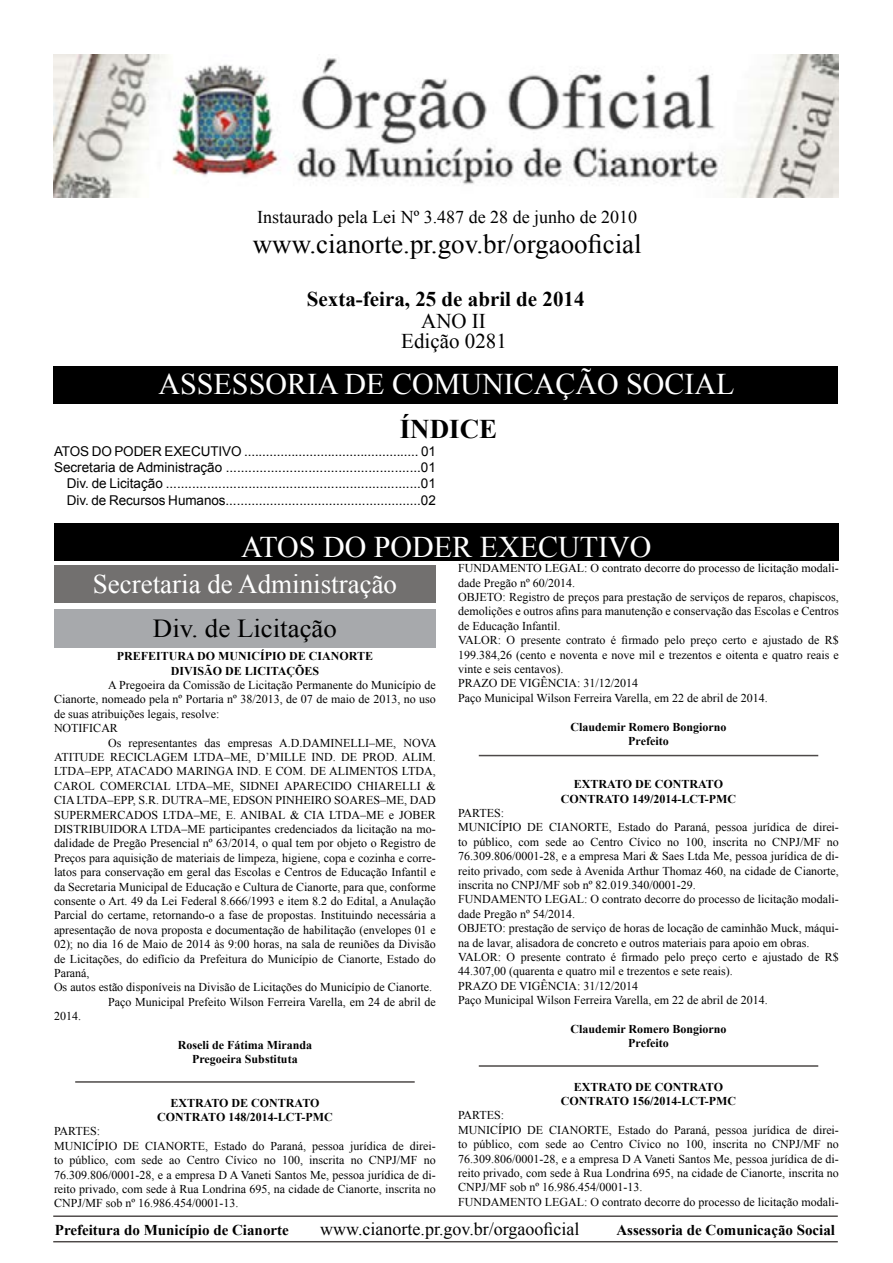
<style>
.page{position:relative;width:893px;height:1263px;background:#fff}
.page>*{position:absolute;margin:0;border:0;box-sizing:border-box;transform-origin:0 0}
.t1{font:30px "Times New Roman";color:#fff}
.t2{font:27px "Times New Roman";color:#000}
.t3{font:27px "Times New Roman";color:#fff}
.t4{font:700 27px "Times New Roman";color:#000}
.t5{font:25.95px "Times New Roman";color:#000}
.t6{font:700 21px "Times New Roman";color:#000}
.t7{font:21px/19.8px "Times New Roman";color:#000;text-align:center}
.t8{font:18px "Times New Roman";color:#000}
.t9{font:700 15px "Times New Roman";color:#000}
.t10{font:13.5px/16.2px "Arial";color:#000;text-align:right}
.t11{font:12px/14.4px "Times New Roman";color:#000}
.t12{font:700 12px/14.4px "Times New Roman";color:#000;text-align:center}
</style>
<div class="page">
<hr style="left:53px;top:1215px;width:785px;height:2px;background:#4d4948">
<hr style="left:53px;top:1241px;width:785px;height:1px;background:#4d4948">
<div style="left:54px;top:523px;width:785px;height:37px;background:#000"></div>
<div style="left:53px;top:366px;width:785px;height:38px;background:#000"></div>
<img style="left:54px;top:54px;width:784px;height:143px">
<div style="left:54px;top:565px;width:382px;height:38px;background:#72706f"></div>
<div style="left:54px;top:610px;width:382px;height:38px;background:#a7a9ac"></div>
<hr style="left:75px;top:1081px;width:340px;height:2px;background:#4d4948">
<hr style="left:479px;top:755px;width:339px;height:1px;background:#4d4948">
<hr style="left:479px;top:1065px;width:339px;height:2px;background:#4d4948">
<h3 class="t8" style="left:257px;top:205px;width:382px">Instaurado pela Lei Nº 3.487 de 28 de junho de 2010</h3>
<h2 class="t2" style="left:253px;top:226px;width:390px">www.cianorte.pr.gov.br/orgaooficial</h2>
<h3 class="t6" style="left:307px;top:284px;width:279px">Sexta-feira, 25 de abril de 2014</h3>
<h3 class="t7" style="left:401px;top:310px;width:107px">ANO II<br>Edição 0281</h3>
<h1 class="t1" style="left:159px;top:364px;width:577px">ASSESSORIA DE COMUNICAÇÃO SOCIAL</h1>
<h2 class="t4" style="left:400px;top:410px;width:99px">ÍNDICE</h2>
<p class="t10" style="left:54px;top:443px;width:384px">ATOS DO PODER EXECUTIVO ................................................ 01<br>Secretaria de Administração ....................................................01<br>Div. de Licitação ....................................................................01<br>Div. de Recursos Humanos.....................................................02</p>
<h1 class="t1" style="left:241px;top:526px;width:412px">ATOS DO PODER EXECUTIVO</h1>
<h2 class="t3" style="left:93px;top:565px;width:306px">Secretaria de Administração</h2>
<h3 class="t5" style="left:153px;top:611px;width:186px">Div. de Licitação</h3>
<p class="t12" style="left:117px;top:649px;width:258px">PREFEITURA DO MUNICÍPIO DE CIANORTE<br>DIVISÃO DE LICITAÇÕES</p>
<p class="t11" style="left:108px;top:677px;width:329px">A Pregoeira da Comissão de Licitação Permanente do Município de</p>
<p class="t11" style="left:54px;top:692px;width:383px">Cianorte, nomeado pela nº Portaria nº 38/2013, de 07 de maio de 2013, no uso</p>
<p class="t11" style="left:54px;top:706px;width:167px">de suas atribuições legais, resolve:</p>
<p class="t11" style="left:54px;top:721px;width:65px">NOTIFICAR</p>
<p class="t11" style="left:108px;top:735px;width:330px">Os representantes das empresas A.D.DAMINELLI–ME, NOVA</p>
<p class="t11" style="left:54px;top:749px;width:383px">ATITUDE RECICLAGEM LTDA–ME, D’MILLE IND. DE PROD. ALIM.</p>
<p class="t11" style="left:54px;top:764px;width:383px">LTDA–EPP, ATACADO MARINGA IND. E COM. DE ALIMENTOS LTDA,</p>
<p class="t11" style="left:54px;top:778px;width:383px">CAROL COMERCIAL LTDA–ME, SIDNEI APARECIDO CHIARELLI &amp;</p>
<p class="t11" style="left:54px;top:793px;width:383px">CIA LTDA–EPP, S.R. DUTRA–ME, EDSON PINHEIRO SOARES–ME, DAD</p>
<p class="t11" style="left:54px;top:807px;width:383px">SUPERMERCADOS LTDA–ME, E. ANIBAL &amp; CIA LTDA–ME e JOBER</p>
<p class="t11" style="left:54px;top:821px;width:383px">DISTRIBUIDORA LTDA–ME participantes credenciados da licitação na mo-</p>
<p class="t11" style="left:54px;top:836px;width:383px">dalidade de Pregão Presencial nº 63/2014, o qual tem por objeto o Registro de</p>
<p class="t11" style="left:54px;top:850px;width:383px">Preços para aquisição de materiais de limpeza, higiene, copa e cozinha e corre-</p>
<p class="t11" style="left:54px;top:865px;width:383px">latos para conservação em geral das Escolas e Centros de Educação Infantil e</p>
<p class="t11" style="left:54px;top:879px;width:383px">da Secretaria Municipal de Educação e Cultura de Cianorte, para que, conforme</p>
<p class="t11" style="left:54px;top:893px;width:383px">consente o Art. 49 da Lei Federal 8.666/1993 e item 8.2 do Edital, a Anulação</p>
<p class="t11" style="left:54px;top:908px;width:383px">Parcial do certame, retornando-o a fase de propostas. Instituindo necessária a</p>
<p class="t11" style="left:54px;top:922px;width:383px">apresentação de nova proposta e documentação de habilitação (envelopes 01 e</p>
<p class="t11" style="left:54px;top:937px;width:383px">02); no dia 16 de Maio de 2014 às 9:00 horas, na sala de reuniões da Divisão</p>
<p class="t11" style="left:54px;top:951px;width:383px">de Licitações, do edifício da Prefeitura do Município de Cianorte, Estado do</p>
<p class="t11" style="left:54px;top:965px;width:37px">Paraná,</p>
<p class="t11" style="left:54px;top:980px;width:379px">Os autos estão disponíveis na Divisão de Licitações do Município de Cianorte.</p>
<p class="t11" style="left:108px;top:994px;width:329px">Paço Municipal Prefeito Wilson Ferreira Varella, em 24 de abril de</p>
<p class="t11" style="left:54px;top:1009px;width:28px">2014.</p>
<p class="t12" style="left:178px;top:1037px;width:136px">Roseli de Fátima Miranda<br>Pregoeira Substituta</p>
<p class="t12" style="left:157px;top:1095px;width:177px">EXTRATO DE CONTRATO<br>CONTRATO 148/2014-LCT-PMC</p>
<p class="t11" style="left:54px;top:1124px;width:383px">PARTES:<br>MUNICÍPIO DE CIANORTE, Estado do Paraná, pessoa jurídica de direi&shy;to público, com sede ao Centro Cívico no 100, inscrita no CNPJ/MF no 76.309.806/0001-28, e a empresa D A Vaneti Santos Me, pessoa jurídica de di&shy;reito privado, com sede à Rua Londrina 695, na cidade de Cianorte, inscrita no CNPJ/MF sob nº 16.986.454/0001-13.</p>
<p class="t11" style="left:458px;top:561px;width:382px">FUNDAMENTO LEGAL: O contrato decorre do processo de licitação modali&shy;dade Pregão nº 60/2014.<br>OBJETO: Registro de preços para prestação de serviços de reparos, chapiscos, demolições e outros afins para manutenção e conservação das Escolas e Centros de Educação Infantil.<br>VALOR: O presente contrato é firmado pelo preço certo e ajustado de R$ 199.384,26 (cento e noventa e nove mil e trezentos e oitenta e quatro reais e vinte e seis centavos).<br>PRAZO DE VIGÊNCIA: 31/12/2014<br>Paço Municipal Wilson Ferreira Varella, em 22 de abril de 2014.</p>
<p class="t12" style="left:570px;top:719px;width:158px">Claudemir Romero Bongiorno<br>Prefeito</p>
<p class="t12" style="left:561px;top:777px;width:177px">EXTRATO DE CONTRATO<br>CONTRATO 149/2014-LCT-PMC</p>
<p class="t11" style="left:458px;top:805px;width:382px">PARTES:<br>MUNICÍPIO DE CIANORTE, Estado do Paraná, pessoa jurídica de direi&shy;to público, com sede ao Centro Cívico no 100, inscrita no CNPJ/MF no 76.309.806/0001-28, e a empresa Mari &amp; Saes Ltda Me, pessoa jurídica de di&shy;reito privado, com sede à Avenida Arthur Thomaz 460, na cidade de Cianorte, inscrita no CNPJ/MF sob nº 82.019.340/0001-29.<br>FUNDAMENTO LEGAL: O contrato decorre do processo de licitação modali&shy;dade Pregão nº 54/2014.<br>OBJETO: prestação de serviço de horas de locação de caminhão Muck, máqui&shy;na de lavar, alisadora de concreto e outros materiais para apoio em obras.<br>VALOR: O presente contrato é firmado pelo preço certo e ajustado de R$ 44.307,00 (quarenta e quatro mil e trezentos e sete reais).<br>PRAZO DE VIGÊNCIA: 31/12/2014<br>Paço Municipal Wilson Ferreira Varella, em 22 de abril de 2014.</p>
<p class="t12" style="left:570px;top:1021px;width:158px">Claudemir Romero Bongiorno<br>Prefeito</p>
<p class="t12" style="left:561px;top:1079px;width:177px">EXTRATO DE CONTRATO<br>CONTRATO 156/2014-LCT-PMC</p>
<p class="t11" style="left:458px;top:1108px;width:382px">PARTES:<br>MUNICÍPIO DE CIANORTE, Estado do Paraná, pessoa jurídica de direi&shy;to público, com sede ao Centro Cívico no 100, inscrita no CNPJ/MF no 76.309.806/0001-28, e a empresa D A Vaneti Santos Me, pessoa jurídica de di&shy;reito privado, com sede à Rua Londrina 695, na cidade de Cianorte, inscrita no CNPJ/MF sob nº 16.986.454/0001-13.<br>FUNDAMENTO LEGAL: O contrato decorre do processo de licitação modali-</p>
<p class="t9" style="left:55px;top:1220px;width:235px">Prefeitura do Município de Cianorte</p>
<h3 class="t8" style="left:320px;top:1217px;width:261px">www.cianorte.pr.gov.br/orgaooficial</h3>
<p class="t9" style="left:616px;top:1220px;width:220px">Assessoria de Comunicação Social</p>
</div>
